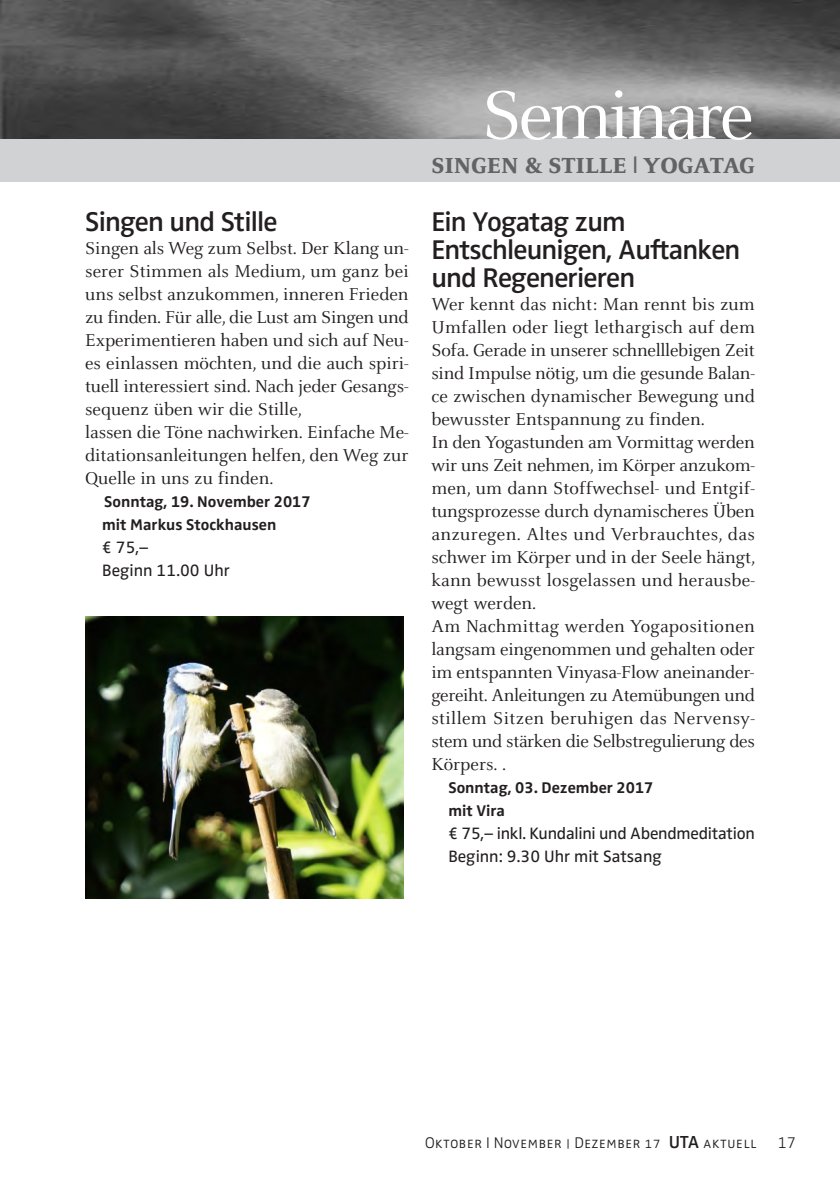
<style>
.page{position:relative;width:840px;height:1191px;background:#fff}
.page>*{position:absolute;margin:0;border:0;box-sizing:border-box;transform-origin:0 0}
.t1{font:76px "Celeste";letter-spacing:-.05em;color:#fff}
.t2{font:600 28px/28px "Zwo";letter-spacing:-.03em;color:#231f20}
.t3{font:800 24px "Celeste";color:#636366}
.t4{font:19px/23px "Celeste";letter-spacing:-.005em;color:#231f20}
.t5{font:17px/23px "Zwo";letter-spacing:-.015em;color:#231f20}
.t6{font:700 16px/23px "Zwo";color:#231f20}
.t7{font:16px "Zwo Light SC";color:#231f20}
.t8{font:300 16px "Zwo";color:#231f20}
.s1{font-family:"Zwo Semi Bold SC";font-size:18px}
</style>
<div class="page">
<img style="left:1px;top:0;width:838px;height:139px">
<div style="left:0;top:139px;width:839px;height:42px;background:#d1d2d4"></div>
<img style="left:85px;top:616px;width:318px;height:282px">
<h2 class="t2" style="left:85px;top:208px;width:194px">Singen und Stille</h2>
<p class="t4" style="left:85px;top:236px;width:325px">Singen als Weg zum Selbst. Der Klang un&shy;serer Stimmen als Medium, um ganz bei uns selbst anzukommen, inneren Frieden zu finden. Für alle, die Lust am Singen und Experimentieren haben und sich auf Neu&shy;es einlassen möchten, und die auch spiri&shy;tuell interessiert sind. Nach jeder Gesangs&shy;sequenz üben wir die Stille,<br>lassen die Töne nachwirken. Einfache Me&shy;ditationsanleitungen helfen, den Weg zur Quelle in uns zu finden.</p>
<p class="t6" style="left:102px;top:490px;width:210px">Sonntag, 19. November 2017 mit Markus Stockhausen</p>
<p class="t5" style="left:102px;top:535px;width:129px">€ 75,–<br>Beginn 11.00 Uhr</p>
<h1 class="t1" style="left:481px;top:73px;width:273px">Seminare</h1>
<p class="t3" style="left:431px;top:152px;width:324px">SINGEN &amp; STILLE | YOGATAG</p>
<h2 class="t2" style="left:431px;top:208px;width:310px">Ein Yogatag zum<br>Entschleunigen, Auftanken und Regenerieren</h2>
<p class="t4" style="left:431px;top:292px;width:325px">Wer kennt das nicht: Man rennt bis zum Umfallen oder liegt lethargisch auf dem Sofa. Gerade in unserer schnelllebigen Zeit sind Impulse nötig, um die gesunde Balan&shy;ce zwischen dynamischer Bewegung und bewusster Entspannung zu finden.<br>In den Yogastunden am Vormittag werden wir uns Zeit nehmen, im Körper anzukom&shy;men, um dann Stoffwechsel- und Entgif&shy;tungsprozesse durch dynamischeres Üben anzuregen. Altes und Verbrauchtes, das schwer im Körper und in der Seele hängt, kann bewusst losgelassen und herausbe&shy;wegt werden.<br>Am Nachmittag werden Yogapositionen langsam eingenommen und gehalten oder im entspannten Vinyasa-Flow aneinander&shy;gereiht. Anleitungen zu Atemübungen und stillem Sitzen beruhigen das Nervensy&shy;stem und stärken die Selbstregulierung des Körpers. .</p>
<p class="t6" style="left:448px;top:776px;width:206px">Sonntag, 03. Dezember 2017 mit Vira</p>
<p class="t5" style="left:448px;top:821px;width:308px">€ 75,– inkl. Kundalini und Abendmeditation<br>Beginn: 9.30 Uhr mit Satsang</p>
<p class="t7" style="left:425px;top:1134px;width:333px">Oktober I November | Dezember 17 <span class="s1">UTA</span> aktuell</p>
<p class="t8" style="left:777px;top:1134px;width:20px">17</p>
</div>
